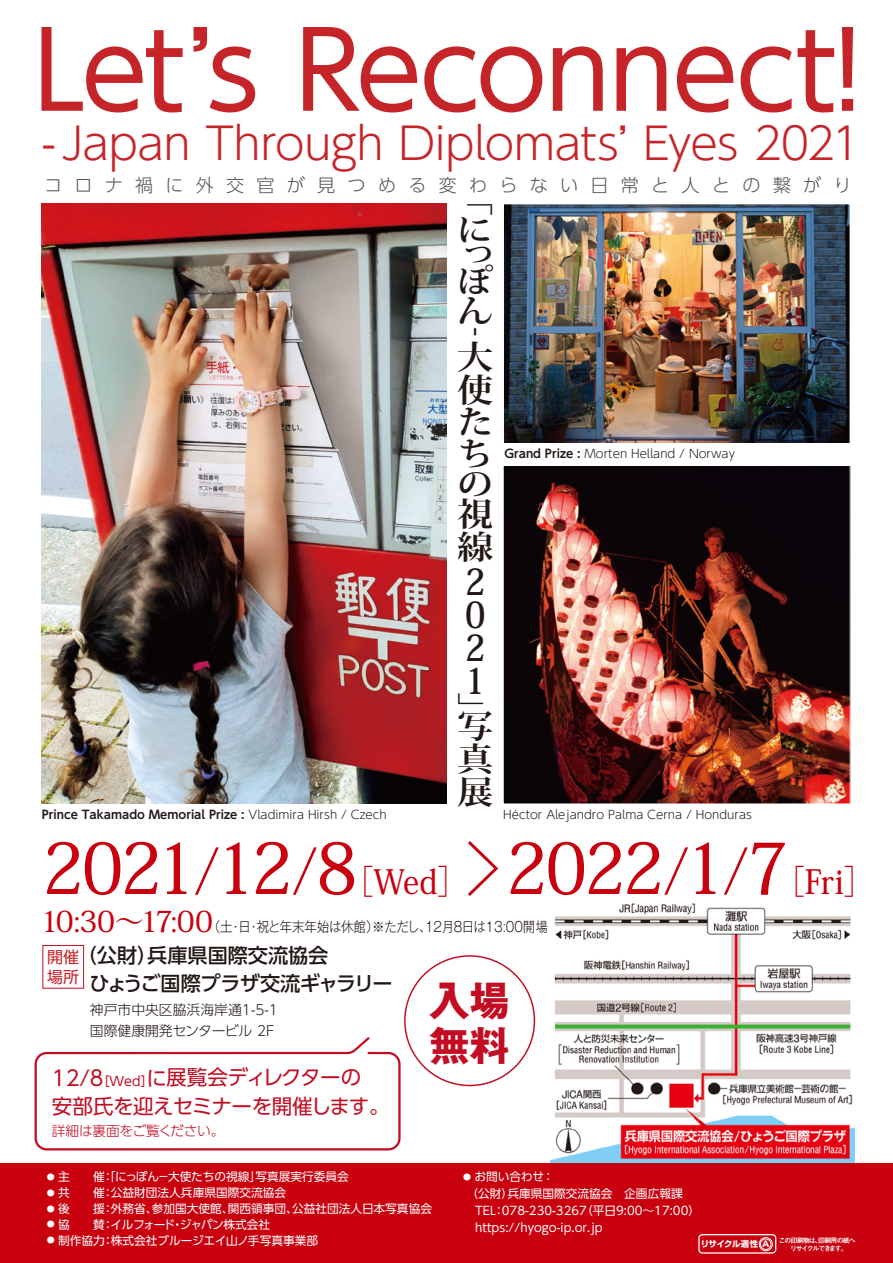
<style>
.page{position:relative;width:893px;height:1263px;background:#fff}
.page>*{position:absolute;margin:0;border:0;box-sizing:border-box;transform-origin:0 0}
.t1{font:106.35px "UD Shin Go Pr 6";letter-spacing:-.02em;color:#c52429}
.t2{font:500 70.65px "Koz Min Pro";letter-spacing:-.045em;color:#c9010f;scale:.95 1}
.t3{font:300 44.1px "UD Shin Go Pr 6";letter-spacing:-.02em;color:#c52429}
.t4{font:700 40.2px/45px "Gothic MB101 Pro";color:#c30d23}
.t5{font:700 36.15px/32.8px "Koz Min Pro";color:#221815;text-align:justify;scale:.9 1}
.t6{font:700 32.55px/31.5px "Koz Min Pro";color:#221815;scale:1.11 1}
.t7{font:20.55px/28.3px "UD Shin Go Pr 6";letter-spacing:-.025em;color:#c30d23}
.t8{font:500 20.1px/27.6px "UD Shin Go Pr 6";color:#221815}
.t9{font:300 18px "UD Shin Go Pr 6";letter-spacing:.68em;color:#595757}
.t10{font:16.05px/20.1px "UD Shin Go Pr 6";color:#c52429}
.t11{font:300 13.8px "Gothic MB101 Pro";letter-spacing:-.025em;color:#221815;scale:.9 1}
.t12{font:300 13.8px/21.3px "UD Shin Go Pr 6";color:#221815}
.t13{font:300 13.65px "UD Shin Go Pr 6";letter-spacing:-.03em;color:#c30d23}
.t14{font:11.7px/17px "UD Shin Go Pr 6";color:#fff}
.t15{font:300 11.7px "UD Shin Go Pr 6 N";color:#221815}
.t16{font:700 11.7px "UD Shin Go Pr 6 N De";color:#221815}
.t17{font:11.7px "UD Shin Go Pr 6";letter-spacing:-.04em;color:#fff}
.t18{font:6.9px/7.5px "Midashi Go Pro MB31";letter-spacing:-.14em;color:#fff}
.s1{font-family:"UD Shin Go Pr 6 N De";font-weight:700}
.s2{font-family:"UD Shin Go Pr 6 N";font-weight:300}
.s3{font-weight:200;font-size:60.6px}
.s4{font-size:33.45px}
.s5{font-family:"Koz Min Pro";font-weight:500;font-size:29.1px;color:#c9010f}
.s6{font-size:21px}
.s7{font-size:12.75px}
.s8{font-size:7.95px}
.s9{font-family:"Shin Go Pro";font-weight:700;font-size:8.4px}
</style>
<div class="page">
<img style="left:550px;top:903px;width:305px;height:261px">
<svg style="left:468px;top:841px;width:31px;height:55px"></svg>
<div style="left:42px;top:945px;width:42px;height:44px;border:1px solid #c30d23"></div>
<img style="left:41px;top:204px;width:405px;height:600px">
<svg style="left:34px;top:1037px;width:367px;height:114px"></svg>
<img style="left:503px;top:466px;width:347px;height:338px">
<div style="left:0;top:1164px;width:893px;height:99px;background:#c9010f"></div>
<div style="left:698px;top:1234px;width:78px;height:19px;border:1px solid #fff;border-radius:3px"></div>
<div style="left:759px;top:1237px;width:14px;height:14px;border:1px solid #fff;border-radius:50%"></div>
<div style="left:760px;top:1239px;width:11px;height:11px;border:1px solid #fff;border-radius:50%"></div>
<img style="left:504px;top:204px;width:346px;height:238px">
<h1 class="t1" style="left:33px;top:-16px;width:830px">Letʼs Reconnect!</h1>
<h3 class="t3" style="left:42px;top:107px;width:820px">- Japan Through Diplomatsʼ Eyes 2021</h3>
<h3 class="t9" style="left:44px;top:171px;width:809px">コロナ禍に外交官が見つめる変わらない日常と人との繋がり</h3>
<h3 class="t6" style="left:457px;top:183px;width:33px;line-height:30.6px">「に</h3>
<h3 class="t6" style="left:457px;top:241px;width:34px;line-height:25.7px">っぽ</h3>
<h3 class="t6" style="left:457px;top:294px;width:33px">ん</h3>
<h3 class="t5" style="left:497px;top:327px;width:12px;rotate:90deg">-</h3>
<h3 class="t6" style="left:457px;top:339px;width:33px">大使たちの視</h3>
<h3 class="t6" style="left:457px;top:530px;width:34px">線</h3>
<h3 class="t5" style="left:465px;top:564px;width:24px">2<br>0<br>2<br>1</h3>
<h3 class="t6" style="left:457px;top:692px;width:25px">」</h3>
<h3 class="t6" style="left:457px;top:708px;width:33px;line-height:33.2px;text-align:justify">写真展</h3>
<p class="t15" style="left:504px;top:444px;width:232px"><span class="s1">Grand Prize :</span> Morten Helland / Norway</p>
<p class="t16" style="left:42px;top:805px;width:346px">Prince Takamado Memorial Prize : <span class="s2">Vladimira Hirsh / Czech</span></p>
<p class="t15" style="left:503px;top:805px;width:250px">Héctor Alejandro Palma Cerna / Honduras</p>
<h2 class="t2" style="left:42px;top:817px;width:878px">2021<span class="s3">/</span>12<span class="s3">/</span>8<span class="s4">［Wed］</span> 2022<span class="s3">/</span>1<span class="s3">/</span>7<span class="s4">［Fri］</span></h2>
<p class="t11" style="left:41px;top:915px;width:565px"><span class="s5">10:30～17:00</span>（土・日・祝と年末年始は休館）※ただし、12月8日は13:00開場</p>
<h3 class="t10" style="left:47px;top:946px;width:34px">開催場所</h3>
<h3 class="t8" style="left:89px;top:941px;width:305px;text-indent:-13px">（公財）兵庫県国際交流協会<br>ひょうご国際プラザ交流ギャラリー</h3>
<p class="t12" style="left:90px;top:998px;width:190px">神戸市中央区脇浜海岸通1-5-1国際健康開発センタービル 2F</p>
<h3 class="t7" style="left:52px;top:1063px;width:339px"><span class="s6">12/８</span><span class="s7">［Wed］</span>に展覧会ディレクターの<br>安部氏を迎えセミナーを開催します。</h3>
<p class="t13" style="left:52px;top:1120px;width:174px">詳細は裏面をご覧ください。</p>
<h3 class="t4" style="left:429px;top:974px;width:82px">入場無料</h3>
<p class="t14" style="left:47px;top:1168px;width:304px"><span class="s8">●</span> 主　　催：「にっぽん－大使たちの視線」写真展実行委員会</p>
<p class="t14" style="left:47px;top:1184px;width:241px"><span class="s8">●</span> 共　　催：公益財団法人兵庫県国際交流協会</p>
<p class="t14" style="left:47px;top:1200px;width:387px"><span class="s8">●</span> 後　　援：外務省、参加国大使館、関西領事団、公益社団法人日本写真協会</p>
<p class="t17" style="left:47px;top:1215px;width:225px"><span class="s8">●</span> 協　　賛：イルフォード・ジャパン株式会社</p>
<p class="t14" style="left:47px;top:1231px;width:273px"><span class="s8">●</span> 制作協力：株式会社ブルージエイ山ノ手写真事業部</p>
<p class="t14" style="left:463px;top:1168px;width:93px"><span class="s8">●</span> お問い合わせ：</p>
<p class="t14" style="left:475px;top:1185px;width:226px;text-indent:-9px">（公財）兵庫県国際交流協会　企画広報課<br>TEL：078-230-3267（平日9:00～17:00）https://hyogo-ip.or.jp</p>
<p class="t18" style="left:790px;top:1236px;width:67px;text-indent:-89px"><span class="s9">リサイクル適性 A</span> この印刷物は、印刷用の紙へリサイクルできます。</p>
</div>
